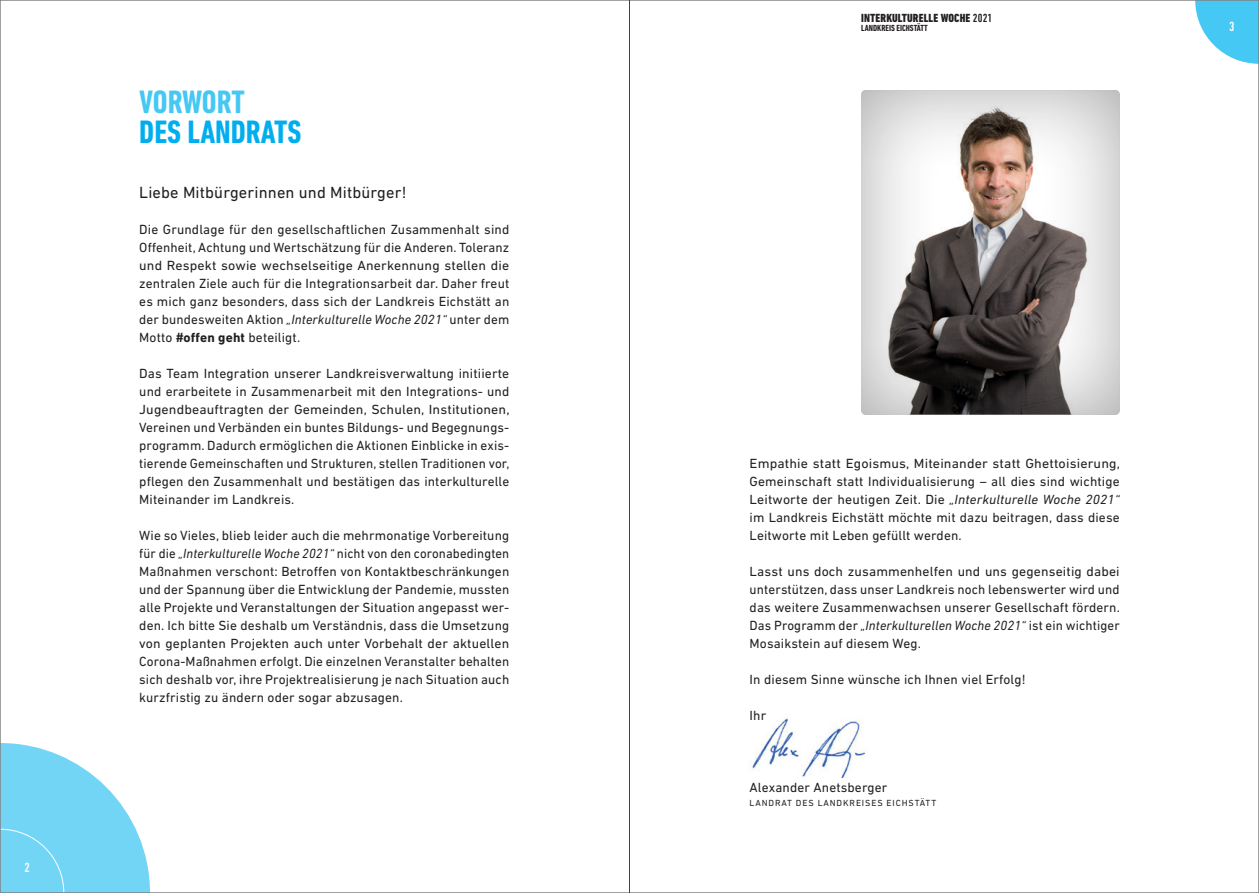
<style>
.page{position:relative;width:1259px;height:893px;background:#fff}
.page>*{position:absolute;margin:0;border:0;box-sizing:border-box;transform-origin:0 0}
.t1{font:700 condensed 33px "DIN Next LT Pro";color:#00aeef}
.t2{font:700 condensed 33px "DIN Next LT Pro";letter-spacing:-.01em;color:#45c8f4}
.t3{font:16.5px "DIN Next LT Pro";letter-spacing:.01em;color:#231f20}
.t4{font:13.5px/18px "DIN Next LT Pro";letter-spacing:.01em;color:#231f20;text-align:justify}
.t5{font:13.5px/18px "DIN Next LT Pro";letter-spacing:.01em;color:#231f20;text-align:justify;scale:1.04 1}
.t6{font:500 condensed 13.5px "DIN Next LT Pro";color:#fff}
.t7{font:800 condensed 12px "DIN Next LT Pro";letter-spacing:.01em;color:#231f20}
.t8{font:9px "DIN Next LT Pro";letter-spacing:.1em;color:#231f20}
.t9{font:700 condensed 9px "DIN Next LT Pro";color:#231f20}
.s1{font-style:italic}
.s2{font-weight:700}
.s3{font-weight:500}
</style>
<div class="page">
<div style="left:858px;top:88px;width:263px;height:327px;background:#231f20;opacity:.4"></div>
<img style="left:752px;top:718px;width:114px;height:60px">
<svg style="left:1195px;top:2px;width:62px;height:62px"></svg>
<svg style="left:2px;top:743px;width:148px;height:148px"></svg>
<hr style="left:629px;top:0;width:1px;height:893px;background:#231f20">
<p class="t6" style="left:24px;top:859px;width:7px">2</p>
<h1 class="t2" style="left:139px;top:83px;width:107px">VORWORT</h1>
<h1 class="t1" style="left:139px;top:113px;width:164px">DES LANDRATS</h1>
<p class="t3" style="left:139px;top:183px;width:269px">Liebe Mitbürgerinnen und Mitbürger!</p>
<p class="t4" style="left:139px;top:220px;width:371px">Die Grundlage für den gesellschaftlichen Zusammenhalt sind Offenheit, Achtung und Wertschätzung für die Anderen. Toleranz und Respekt sowie wechselseitige Anerkennung stellen die zentralen Ziele auch für die Integrationsarbeit dar. Daher freut es mich ganz besonders, dass sich der Landkreis Eichstätt an der bundesweiten Aktion <span class="s1">„Interkulturelle Woche 2021“</span> unter dem Motto <span class="s2">#offen geht</span> beteiligt.</p>
<p class="t4" style="left:139px;top:364px;width:372px">Das Team Integration unserer Landkreisverwaltung initiierte und erarbeitete in Zusammenarbeit mit den Integrations- und Jugendbeauftragten der Gemeinden, Schulen, Institutionen, Vereinen und Verbänden ein buntes Bildungs- und Begegnungs&shy;programm. Dadurch ermöglichen die Aktionen Einblicke in exis&shy;tierende Gemeinschaften und Strukturen, stellen Traditionen vor, pflegen den Zusammenhalt und bestätigen das interkulturelle Miteinander im Landkreis.</p>
<p class="t4" style="left:139px;top:526px;width:371px">Wie so Vieles, blieb leider auch die mehrmonatige Vorbereitung für die <span class="s1">„Interkulturelle Woche 2021“</span> nicht von den coronabedingten Maßnahmen verschont: Betroffen von Kontaktbeschränkungen und der Spannung über die Entwicklung der Pandemie, mussten alle Projekte und Veranstaltungen der Situation angepasst wer&shy;den. Ich bitte Sie deshalb um Verständnis, dass die Umsetzung von geplanten Projekten auch unter Vorbehalt der aktuellen Corona-Maßnahmen erfolgt. Die einzelnen Veranstalter behalten sich deshalb vor, ihre Projektrealisierung je nach Situation auch kurzfristig zu ändern oder sogar abzusagen.</p>
<p class="t7" style="left:861px;top:11px;width:133px">INTERKULTURELLE WOCHE <span class="s3">2021</span></p>
<p class="t9" style="left:861px;top:23px;width:68px">LANDKREIS EICHSTÄTT</p>
<p class="t6" style="left:1229px;top:19px;width:7px">3</p>
<p class="t5" style="left:749px;top:454px;width:357px">Empathie statt Egoismus, Miteinander statt Ghettoisierung, Gemeinschaft statt Individualisierung – all dies sind wichtige Leitworte der heutigen Zeit. Die <span class="s1">„Interkulturelle Woche 2021“ </span>im Landkreis Eichstätt möchte mit dazu beitragen, dass diese Leitworte mit Leben gefüllt werden.</p>
<p class="t4" style="left:749px;top:562px;width:372px">Lasst uns doch zusammenhelfen und uns gegenseitig dabei unterstützen, dass unser Landkreis noch lebenswerter wird und das weitere Zusammenwachsen unserer Gesellschaft fördern.<br>Das Programm der <span class="s1">„Interkulturellen Woche 2021“</span> ist ein wichtiger Mosaikstein auf diesem Weg.</p>
<p class="t4" style="left:749px;top:670px;width:277px">In diesem Sinne wünsche ich Ihnen viel Erfolg!</p>
<p class="t4" style="left:749px;top:706px;width:18px">Ihr</p>
<p class="t4" style="left:749px;top:778px;width:139px">Alexander Anetsberger</p>
<p class="t8" style="left:749px;top:797px;width:188px">LANDRAT DES LANDKREISES EICHSTÄTT</p>
</div>
